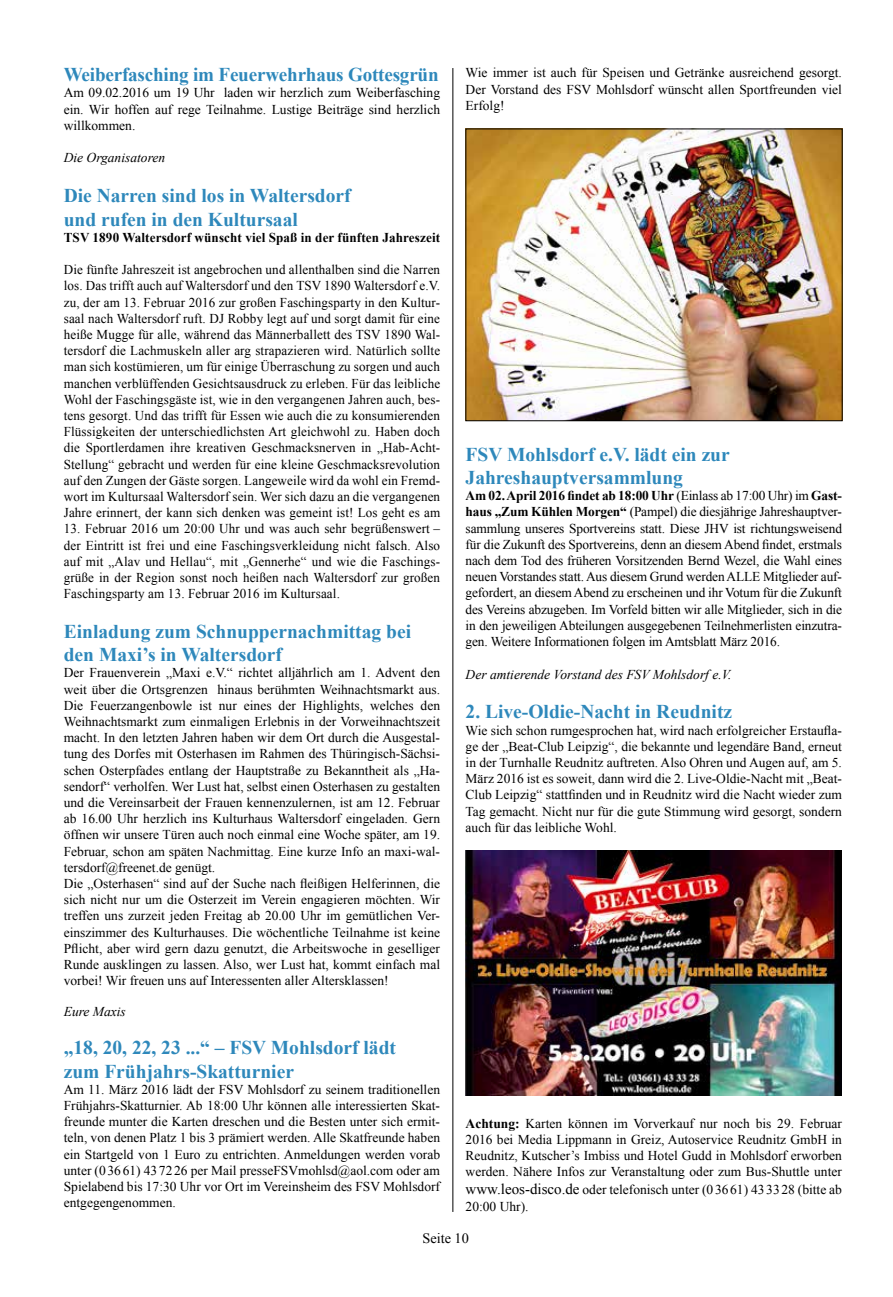
<style>
.page{position:relative;width:893px;height:1297px;background:#fff}
.page>*{position:absolute;margin:0;border:0;box-sizing:border-box;transform-origin:0 0}
.t1{font:700 19.5px/23.4px "Times New Roman";color:#2e88bb}
.t2{font:14.25px "Times New Roman";color:#000}
.t3{font:13.5px/16.2px "Times New Roman";color:#000;text-align:justify}
.t4{font:italic 13.5px "Times New Roman";color:#000}
.t5{font:700 13.5px "Times New Roman";letter-spacing:.01em;color:#000}
.s1{font-weight:700}
.s2{font-size:15px}
</style>
<div class="page">
<hr style="left:452px;top:68px;width:1px;height:1144px;background:#000">
<img style="left:468px;top:131px;width:372px;height:288px">
<img style="left:466px;top:851px;width:376px;height:244px">
<h1 class="t1" style="left:64px;top:63px;width:376px">Weiberfasching im Feuerwehrhaus Gottesgrün</h1>
<p class="t3" style="left:64px;top:85px;width:378px">Am 09.02.2016 um 19 Uhr laden wir herzlich zum Weiberfasching ein. Wir hoffen auf rege Teilnahme. Lustige Beiträge sind herzlich willkommen.</p>
<p class="t4" style="left:64px;top:149px;width:103px">Die Organisatoren</p>
<h1 class="t1" style="left:64px;top:183px;width:288px">Die Narren sind los in Waltersdorf und rufen in den Kultursaal</h1>
<p class="t5" style="left:64px;top:228px;width:378px">TSV 1890 Waltersdorf wünscht viel Spaß in der fünften Jahreszeit</p>
<p class="t3" style="left:64px;top:261px;width:378px">Die fünfte Jahreszeit ist angebrochen und allenthalben sind die Narren los. Das trifft auch auf Waltersdorf und den TSV 1890 Waltersdorf e.V. zu, der am 13. Februar 2016 zur großen Faschingsparty in den Kultur&shy;saal nach Waltersdorf ruft. DJ Robby legt auf und sorgt damit für eine heiße Mugge für alle, während das Männerballett des TSV 1890 Wal&shy;tersdorf die Lachmuskeln aller arg strapazieren wird. Natürlich sollte man sich kostümieren, um für einige Überraschung zu sorgen und auch manchen verblüffenden Gesichtsausdruck zu erleben. Für das leibliche Wohl der Faschingsgäste ist, wie in den vergangenen Jahren auch, bes&shy;tens gesorgt. Und das trifft für Essen wie auch die zu konsumierenden Flüssigkeiten der unterschiedlichsten Art gleichwohl zu. Haben doch die Sportlerdamen ihre kreativen Geschmacksnerven in „Hab-Acht-Stellung“ gebracht und werden für eine kleine Geschmacksrevolution auf den Zungen der Gäste sorgen. Langeweile wird da wohl ein Fremd&shy;wort im Kultursaal Waltersdorf sein. Wer sich dazu an die vergangenen Jahre erinnert, der kann sich denken was gemeint ist! Los geht es am</p>
<p class="t3" style="left:64px;top:521px;width:378px">13. Februar 2016 um 20:00 Uhr und was auch sehr begrüßenswert – der Eintritt ist frei und eine Faschingsverkleidung nicht falsch. Also auf mit „Alav und Hellau“, mit „Gennerhe“ und wie die Faschings&shy;grüße in der Region sonst noch heißen nach Waltersdorf zur großen Faschingsparty am 13. Februar 2016 im Kultursaal.</p>
<h1 class="t1" style="left:64px;top:619px;width:349px">Einladung zum Schnuppernachmittag bei den Maxi’s in Waltersdorf</h1>
<p class="t3" style="left:64px;top:665px;width:378px;text-align:left">Der Frauenverein „Maxi e.V.“ richtet alljährlich am 1. Advent den weit über die Ortsgrenzen hinaus berühmten Weihnachtsmarkt aus.<br>Die Feuerzangenbowle ist nur eines der Highlights, welches den Weihnachtsmarkt zum einmaligen Erlebnis in der Vorweihnachtszeit macht. In den letzten Jahren haben wir dem Ort durch die Ausgestal&shy;tung des Dorfes mit Osterhasen im Rahmen des Thüringisch-Sächsi&shy;schen Osterpfades entlang der Hauptstraße zu Bekanntheit als „Ha&shy;sendorf“ verholfen. Wer Lust hat, selbst einen Osterhasen zu gestalten und die Vereinsarbeit der Frauen kennenzulernen, ist am 12. Februar ab 16.00 Uhr herzlich ins Kulturhaus Waltersdorf eingeladen. Gern öffnen wir unsere Türen auch noch einmal eine Woche später, am 19.<br>Februar, schon am späten Nachmittag. Eine kurze Info an maxi-wal&shy;tersdorf@freenet.de genügt.<br>Die „Osterhasen“ sind auf der Suche nach fleißigen Helferinnen, die sich nicht nur um die Osterzeit im Verein engagieren möchten. Wir treffen uns zurzeit jeden Freitag ab 20.00 Uhr im gemütlichen Ver&shy;einszimmer des Kulturhauses. Die wöchentliche Teilnahme ist keine Pflicht, aber wird gern dazu genutzt, die Arbeitswoche in geselliger Runde ausklingen zu lassen. Also, wer Lust hat, kommt einfach mal vorbei! Wir freuen uns auf Interessenten aller Altersklassen!</p>
<p class="t4" style="left:64px;top:1002px;width:64px">Eure Maxis</p>
<h1 class="t1" style="left:64px;top:1035px;width:334px">„18, 20, 22, 23 ...“ – FSV Mohlsdorf lädt zum Frühjahrs-Skatturnier</h1>
<p class="t3" style="left:64px;top:1081px;width:378px">Am 11. März 2016 lädt der FSV Mohlsdorf zu seinem traditionellen Frühjahrs-Skatturnier. Ab 18:00 Uhr können alle interessierten Skat&shy;freunde munter die Karten dreschen und die Besten unter sich ermit&shy;teln, von denen Platz 1 bis 3 prämiert werden. Alle Skatfreunde haben ein Startgeld von 1 Euro zu entrichten. Anmeldungen werden vorab unter (036 61) 437226 per Mail presseFSVmohlsd@aol.com oder am Spielabend bis 17:30 Uhr vor Ort im Vereinsheim des FSV Mohlsdorf entgegengenommen.</p>
<p class="t3" style="left:466px;top:65px;width:378px">Wie immer ist auch für Speisen und Getränke ausreichend gesorgt.<br>Der Vorstand des FSV Mohlsdorf wünscht allen Sportfreunden viel Erfolg!</p>
<h1 class="t1" style="left:466px;top:442px;width:266px">FSV Mohlsdorf e.V. lädt ein zur<br>Jahreshauptversammlung</h1>
<p class="t3" style="left:466px;top:487px;width:378px"><span class="s1">Am 02. April 2016 findet ab 18:00 Uhr</span> (Einlass ab 17:00 Uhr) im <span class="s1">Gast&shy;haus „Zum Kühlen Morgen“</span> (Pampel) die diesjährige Jahreshauptver&shy;sammlung unseres Sportvereins statt. Diese JHV ist richtungsweisend für die Zukunft des Sportvereins, denn an diesem Abend findet, erstmals nach dem Tod des früheren Vorsitzenden Bernd Wezel, die Wahl eines neuen Vorstandes statt. Aus diesem Grund werden ALLE Mitglieder auf&shy;gefordert, an diesem Abend zu erscheinen und ihr Votum für die Zukunft des Vereins abzugeben. Im Vorfeld bitten wir alle Mitglieder, sich in die in den jeweiligen Abteilungen ausgegebenen Teilnehmerlisten einzutra&shy;gen. Weitere Informationen folgen im Amtsblatt März 2016.</p>
<p class="t4" style="left:466px;top:665px;width:267px">Der amtierende Vorstand des FSV Mohlsdorf e.V.</p>
<h1 class="t1" style="left:466px;top:700px;width:268px">2. Live-Oldie-Nacht in Reudnitz</h1>
<p class="t3" style="left:466px;top:722px;width:378px">Wie sich schon rumgesprochen hat, wird nach erfolgreicher Erstaufla&shy;ge der „Beat-Club Leipzig“, die bekannte und legendäre Band, erneut in der Turnhalle Reudnitz auftreten. Also Ohren und Augen auf, am 5.<br>März 2016 ist es soweit, dann wird die 2. Live-Oldie-Nacht mit „Beat-Club Leipzig“ stattfinden und in Reudnitz wird die Nacht wieder zum Tag gemacht. Nicht nur für die gute Stimmung wird gesorgt, sondern auch für das leibliche Wohl.</p>
<p class="t3" style="left:466px;top:1115px;width:378px"><span class="s1">Achtung:</span> Karten können im Vorverkauf nur noch bis 29. Februar 2016 bei Media Lippmann in Greiz, Autoservice Reudnitz GmbH in Reudnitz, Kutscher’s Imbiss und Hotel Gudd in Mohlsdorf erworben werden. Nähere Infos zur Veranstaltung oder zum Bus-Shuttle unter</p>
<p class="t3" style="left:466px;top:1181px;width:378px"><span class="s2">www.leos-disco.de</span> oder telefonisch unter (036 61) 43 3328 (bitte ab<br>20:00 Uhr).</p>
<p class="t2" style="left:423px;top:1229px;width:48px">Seite 10</p>
</div>
